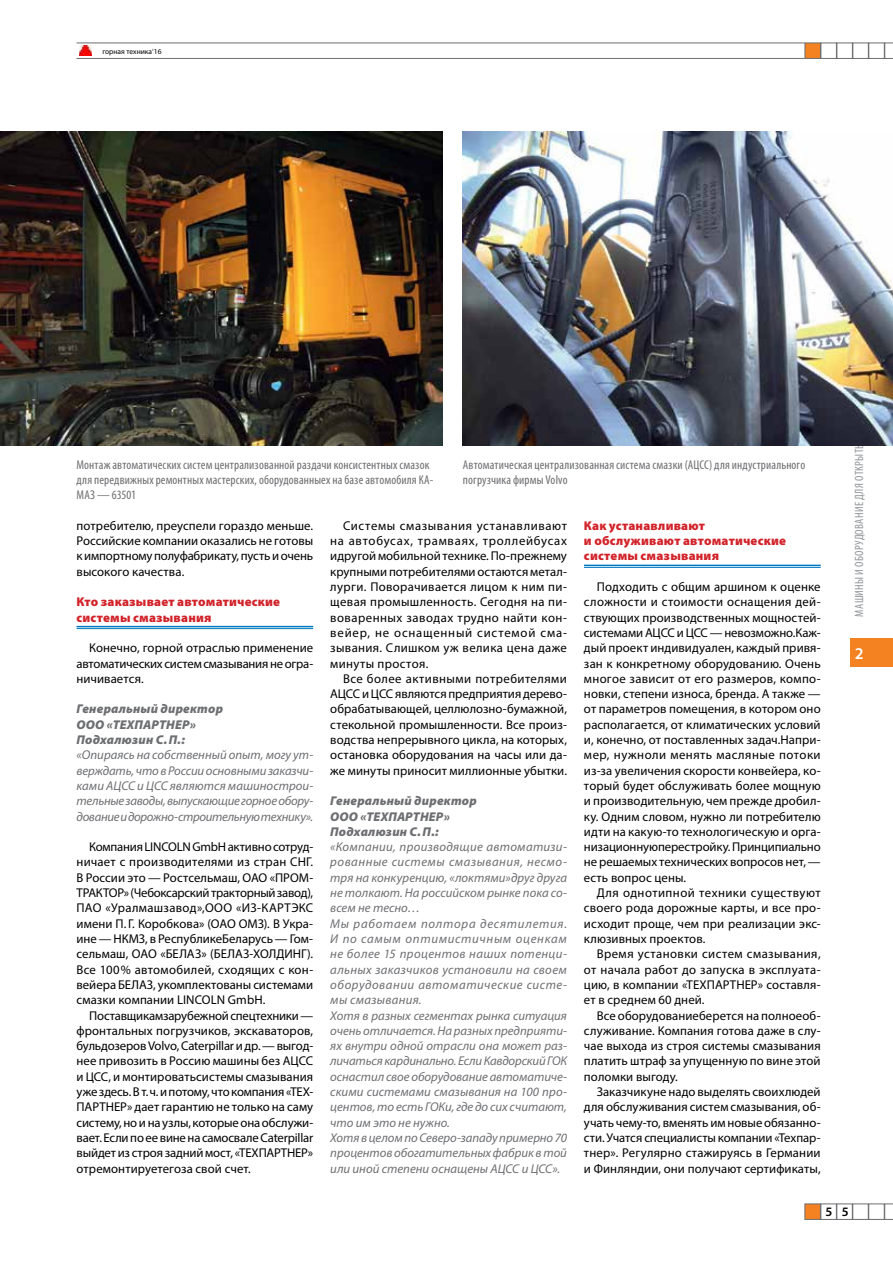
<style>
.page{position:relative;width:893px;height:1276px;background:#fff}
.page>*{position:absolute;margin:0;border:0;box-sizing:border-box;transform-origin:0 0}
.t1{font:600 16.5px "Myriad Pro";color:#fff}
.t2{font:600 12.9px "Myriad Pro";color:#000}
.t3{font:12.75px/15.3px "Myriad Pro";letter-spacing:.005em;color:#000;text-align:justify}
.t4{font:italic 12.75px/15.3px "Myriad Pro";color:#6d6e71;text-align:justify}
.t5{font:condensed 12.75px/15.3px "Myriad Pro";letter-spacing:.01em;color:#6d6e71}
.t6{font:900 12.75px/15.3px "Myriad Pro";letter-spacing:.015em;color:#d2232a}
.t7{font:italic 900 12.75px/15.3px "Myriad Pro";letter-spacing:.015em;color:#6d6e71}
.t8{font:condensed 12px "Myriad Pro";letter-spacing:.025em;color:#939598}
.t9{font:7.5px "Myriad Pro";color:#000}
</style>
<div class="page">
<hr style="left:77px;top:43px;width:728px;height:1px;background:#6d6e71">
<hr style="left:77px;top:58px;width:728px;height:1px;background:#6d6e71">
<svg style="left:80px;top:46px;width:12px;height:10px"></svg>
<div style="left:821px;top:43px;width:16px;height:16px;border:1px solid #6d6e71"></div>
<div style="left:837px;top:43px;width:16px;height:16px;border:1px solid #6d6e71"></div>
<div style="left:853px;top:43px;width:16px;height:16px;border:1px solid #6d6e71"></div>
<div style="left:869px;top:43px;width:15px;height:16px;border:1px solid #6d6e71"></div>
<svg style="left:884px;top:43px;width:9px;height:16px"></svg>
<div style="left:805px;top:1203px;width:16px;height:16px;background:#f58220;border:1px solid #6d6e71"></div>
<div style="left:821px;top:1203px;width:16px;height:16px;border:1px solid #6d6e71"></div>
<div style="left:852px;top:1203px;width:16px;height:16px;border:1px solid #6d6e71"></div>
<div style="left:868px;top:1203px;width:16px;height:16px;border:1px solid #6d6e71"></div>
<svg style="left:884px;top:1203px;width:9px;height:16px"></svg>
<div style="left:805px;top:43px;width:16px;height:16px;background:#f58220;border:1px solid #6d6e71"></div>
<div style="left:850px;top:638px;width:43px;height:29px;background:#f58220"></div>
<hr style="left:77px;top:626px;width:236px;height:1px;background:#0079c1">
<hr style="left:77px;top:628px;width:236px;height:1px;background:#0079c1">
<hr style="left:584px;top:564px;width:237px;height:2px;background:#0079c1">
<hr style="left:584px;top:567px;width:237px;height:1px;background:#0079c1">
<img style="left:0;top:132px;width:442px;height:314px">
<img style="left:463px;top:132px;width:430px;height:314px">
<p class="t9" style="left:102px;top:47px;width:61px">горная техника‘16</p>
<p class="t5" style="left:77px;top:456px;width:358px">Монтаж автоматических систем централизованной раздачи консистентных смазок для передвижных ремонтных мастерских, оборудованныех на базе автомобиля КА-<br>МАЗ — 63501</p>
<p class="t5" style="left:463px;top:456px;width:344px">Автоматическая централизованная система смазки (АЦСС) для индустриального погрузчика фирмы Volvo</p>
<p class="t3" style="left:77px;top:517px;width:238px">потребителю, преуспели гораздо меньше.<br>Российские компании оказались не готовы к импортному полуфабрикату, пусть и очень высокого качества.</p>
<p class="t6" style="left:77px;top:594px;width:205px">Кто заказывает автоматические системы смазывания</p>
<p class="t3" style="left:77px;top:640px;width:238px;text-indent:13px">Конечно, горной отраслью применение автоматических систем смазывания не огра‑ ничивается.</p>
<p class="t7" style="left:77px;top:701px;width:148px">Генеральный директор<br>ООО «ТЕХПАРТНЕР»<br>Подхалюзин С.П.:</p>
<p class="t4" style="left:77px;top:747px;width:238px">«Опираясь на собственный опыт, могу ут‑ верждать, что в России основными заказчи‑ ками АЦСС и ЦСС являются машинострои‑ тельные заводы, выпускающие горное обору‑ дование и дорожно-строительную технику».</p>
<p class="t3" style="left:77px;top:839px;width:238px;text-indent:13px">Компания LINCOLN GmbH активно сотруд‑ ничает с производителями из стран СНГ.<br>В России это — Ростсельмаш, ОАО «ПРОМ‑ ТРАКТОР» (Чебоксарский тракторный завод), ПАО «Уралмашзавод»,ООО «ИЗ-КАРТЭКС имени П. Г. Коробкова» (ОАО ОМЗ). В Укра‑ ине — НКМЗ, в РеспубликеБеларусь — Гом‑ сельмаш, ОАО «БЕЛАЗ» (БЕЛАЗ-ХОЛДИНГ).<br>Все 100% автомобилей, сходящих с кон‑ вейера БЕЛАЗ, укомплектованы системами смазки компании LINCOLN GmbH.</p>
<p class="t3" style="left:77px;top:1007px;width:238px;text-indent:13px">Поставщикамзарубежной спецтехники — фронтальных погрузчиков, экскаваторов, бульдозеров Volvo, Caterpillar и др. — выгод‑ нее привозить в Россию машины без АЦСС и ЦСС, и монтироватьсистемы смазывания уже здесь. В т.ч. и потому, что компания «ТЕХ‑ ПАРТНЕР» дает гарантию не только на саму систему, но и на узлы, которые она обслужи‑ вает. Если по ее вине на самосвале Caterpillar выйдет из строя задний мост, «ТЕХПАРТНЕР» отремонтируетегоза свой счет.</p>
<p class="t3" style="left:330px;top:517px;width:238px;text-indent:13px">Системы смазывания устанавливают на автобусах, трамваях, троллейбусах идругой мобильной технике. По-прежнему крупными потребителями остаются метал‑ лурги. Поворачивается лицом к ним пи‑ щевая промышленность. Сегодня на пи‑ воваренных заводах трудно найти кон‑ вейер, не оснащенный системой сма‑ зывания. Слишком уж велика цена даже минуты простоя.</p>
<p class="t3" style="left:330px;top:670px;width:238px;text-indent:13px">Все более активными потребителями АЦСС и ЦСС являются предприятия дерево‑ обрабатывающей, целлюлозно-бумажной, стекольной промышленности. Все произ‑ водства непрерывного цикла, на которых, остановка оборудования на часы или да‑ же минуты приносит миллионные убытки.</p>
<p class="t7" style="left:330px;top:793px;width:148px">Генеральный директор<br>ООО «ТЕХПАРТНЕР»<br>Подхалюзин С.П.:</p>
<p class="t4" style="left:330px;top:839px;width:238px;text-align:left">«Компании, производящие автоматизи‑ рованные системы смазывания, несмо‑ тря на конкуренцию, «локтями»друг друга не толкают. На российском рынке пока со‑ всем не тесно…<br>Мы работаем полтора десятилетия.<br>И по самым оптимистичным оценкам не более 15 процентов наших потенци‑ альных заказчиков установили на своем оборудовании автоматические систе‑ мы смазывания.<br>Хотя в разных сегментах рынка ситуация очень отличается. На разных предприяти‑ ях внутри одной отрасли она может раз‑ личаться кардинально. Если Кавдорский ГОК оснастил свое оборудование автоматиче‑ скими системами смазывания на 100 про‑ центов, то есть ГОКи, где до сих считают, что им это не нужно.<br>Хотя в целом по Северо-западу примерно 70 процентов обогатительных фабрик в той или иной степени оснащены АЦСС и ЦСС».</p>
<p class="t6" style="left:584px;top:518px;width:203px">Как устанавливают<br>и обслуживают автоматические системы смазывания</p>
<p class="t3" style="left:584px;top:579px;width:238px;text-indent:13px">Подходить с общим аршином к оценке сложности и стоимости оснащения дей‑ ствующих производственных мощностей‑ системами АЦСС и ЦСС — невозможно.Каж‑ дый проект индивидуален, каждый привя‑ зан к конкретному оборудованию. Очень многое зависит от его размеров, компо‑ новки, степени износа, бренда. А также — от параметров помещения, в котором оно располагается, от климатических условий и, конечно, от поставленных задач.Напри‑ мер, нужноли менять масляные потоки из‑за увеличения скорости конвейера, ко‑ торый будет обслуживать более мощную и производительную, чем прежде дробил‑ ку. Одним словом, нужно ли потребителю идти на какую‑то технологическую и орга‑ низационнуюперестройку. Принципиально не решаемых технических вопросов нет, — есть вопрос цены.</p>
<p class="t3" style="left:584px;top:885px;width:238px;text-indent:13px">Для однотипной техники существуют своего рода дорожные карты, и все про‑ исходит проще, чем при реализации экс‑ клюзивных проектов.</p>
<p class="t3" style="left:584px;top:946px;width:238px;text-indent:13px">Время установки систем смазывания, от начала работ до запуска в эксплуата‑ цию, в компании «ТЕХПАРТНЕР» составля‑ ет в среднем 60 дней.</p>
<p class="t3" style="left:584px;top:1007px;width:238px;text-indent:13px">Все оборудованиеберется на полноеоб‑ служивание. Компания готова даже в слу‑ чае выхода из строя системы смазывания платить штраф за упущенную по вине этой поломки выгоду.</p>
<p class="t3" style="left:584px;top:1084px;width:238px;text-indent:13px">Заказчикуне надо выделять своихлюдей для обслуживания систем смазывания, об‑ учать чему‑то, вменять им новые обязанно‑ сти. Учатся специалисты компании «Техпар‑ тнер». Регулярно стажируясь в Германии и Финляндии, они получают сертификаты,</p>
<p class="t8" style="left:852px;top:616px;width:244px;rotate:-90deg">машины и оборудование для открытых горных работ</p>
<p class="t1" style="left:855px;top:642px;width:10px">2</p>
<p class="t2" style="left:825px;top:1203px;width:25px">5 5</p>
</div>
